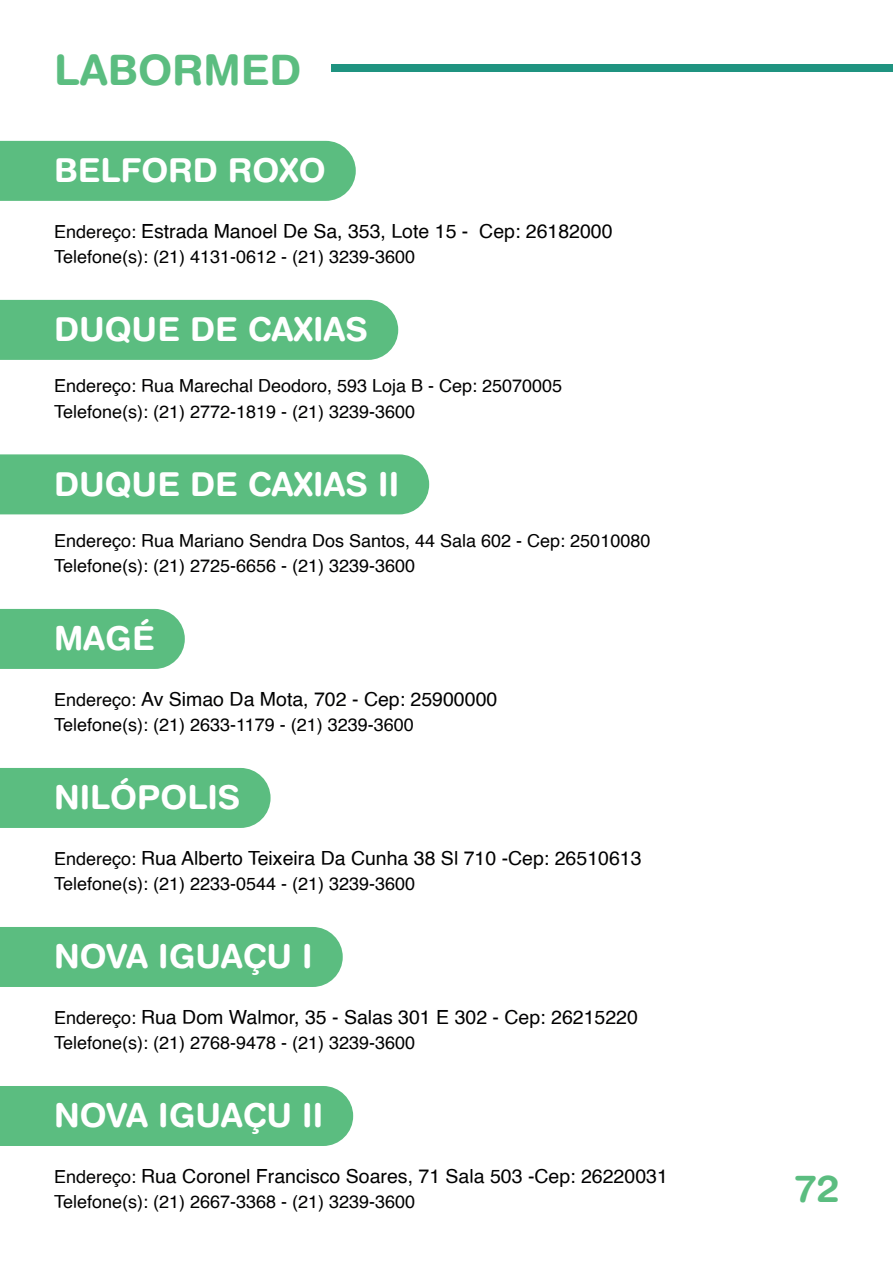
<style>
.page{position:relative;width:893px;height:1263px;background:#fff}
.page>*{position:absolute;margin:0;border:0;box-sizing:border-box;transform-origin:0 0}
.t1{font:700 42px "Helvetica Rounded";color:#5bbd80}
.t2{font:700 37.5px "Helvetica Rounded";color:#5bbd80}
.t3{font:700 33px "Helvetica Rounded";color:#fff}
.t4{font:19.5px "Helvetica";color:#000001}
.t5{font:18px/25.5px "Helvetica";color:#000001}
.s1{font-size:18px}
</style>
<div class="page">
<div style="left:0;top:141px;width:356px;height:60px;background:#5bbd80"></div>
<div style="left:0;top:300px;width:398px;height:60px;background:#5bbd80"></div>
<div style="left:0;top:454px;width:429px;height:60px;background:#5bbd80"></div>
<div style="left:0;top:609px;width:185px;height:60px;background:#5bbd80"></div>
<div style="left:0;top:768px;width:271px;height:60px;background:#5bbd80"></div>
<div style="left:0;top:927px;width:343px;height:60px;background:#5bbd80"></div>
<div style="left:0;top:1086px;width:353px;height:60px;background:#5bbd80"></div>
<div style="left:332px;top:64px;width:561px;height:7px;background:#1f9380"></div>
<h1 class="t1" style="left:54px;top:44px;width:249px">LABORMED</h1>
<h3 class="t3" style="left:54px;top:151px;width:273px">BELFORD ROXO</h3>
<p class="t4" style="left:54px;top:216px;width:560px"><span class="s1">Endereço:</span> Estrada Manoel De Sa, 353, Lote 15 - Cep: 26182000</p>
<p class="t5" style="left:54px;top:245px;width:363px">Telefone(s): (21) 4131-0612 - (21) 3239-3600</p>
<h3 class="t3" style="left:54px;top:310px;width:316px">DUQUE DE CAXIAS</h3>
<p class="t5" style="left:54px;top:374px;width:510px">Endereço: Rua Marechal Deodoro, 593 Loja B - Cep: 25070005<br>Telefone(s): (21) 2772-1819 - (21) 3239-3600</p>
<h3 class="t3" style="left:54px;top:464px;width:347px">DUQUE DE CAXIAS II</h3>
<p class="t5" style="left:54px;top:528px;width:598px">Endereço: Rua Mariano Sendra Dos Santos, 44 Sala 602 - Cep: 25010080<br>Telefone(s): (21) 2725-6656 - (21) 3239-3600</p>
<h3 class="t3" style="left:54px;top:619px;width:102px">MAGÉ</h3>
<p class="t4" style="left:54px;top:684px;width:445px"><span class="s1">Endereço:</span> Av Simao Da Mota, 702 - Cep: 25900000</p>
<p class="t5" style="left:54px;top:713px;width:361px">Telefone(s): (21) 2633-1179 - (21) 3239-3600</p>
<h3 class="t3" style="left:54px;top:778px;width:188px">NILÓPOLIS</h3>
<p class="t4" style="left:54px;top:843px;width:589px"><span class="s1">Endereço:</span> Rua Alberto Teixeira Da Cunha 38 Sl 710 -Cep: 26510613</p>
<p class="t5" style="left:54px;top:872px;width:363px">Telefone(s): (21) 2233-0544 - (21) 3239-3600</p>
<h3 class="t3" style="left:54px;top:937px;width:260px">NOVA IGUAÇU I</h3>
<p class="t4" style="left:54px;top:1002px;width:585px"><span class="s1">Endereço:</span> Rua Dom Walmor, 35 - Salas 301 E 302 - Cep: 26215220</p>
<p class="t5" style="left:54px;top:1031px;width:363px">Telefone(s): (21) 2768-9478 - (21) 3239-3600</p>
<h3 class="t3" style="left:54px;top:1096px;width:271px">NOVA IGUAÇU II</h3>
<p class="t4" style="left:54px;top:1161px;width:615px"><span class="s1">Endereço:</span> Rua Coronel Francisco Soares, 71 Sala 503 -Cep: 26220031</p>
<p class="t5" style="left:54px;top:1190px;width:363px">Telefone(s): (21) 2667-3368 - (21) 3239-3600</p>
<h2 class="t2" style="left:795px;top:1166px;width:45px">72</h2>
</div>
